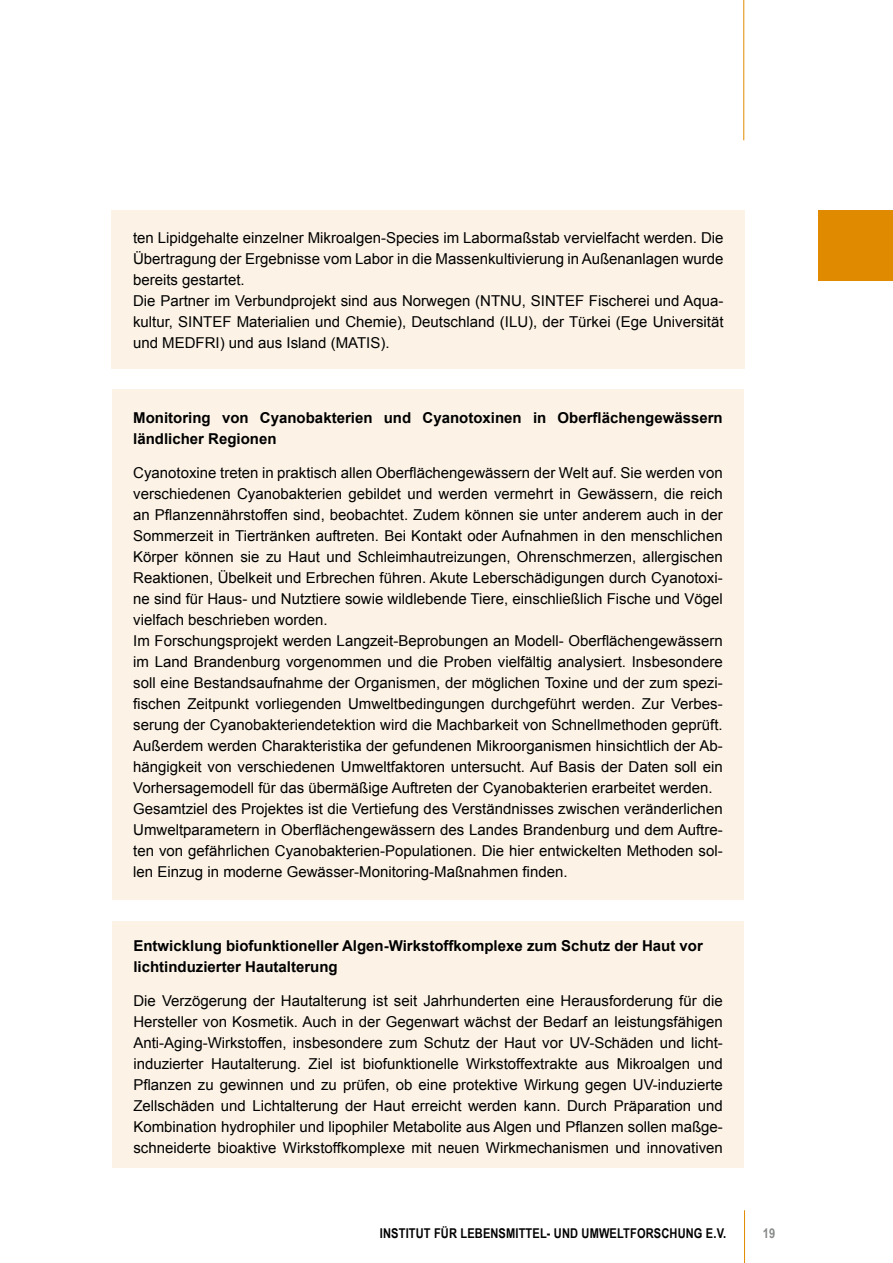
<style>
.page{position:relative;width:893px;height:1263px;background:#fff}
.page>*{position:absolute;margin:0;border:0;box-sizing:border-box;transform-origin:0 0}
.t1{font:15px/21px "Arial";color:#000}
.t2{font:700 15px/21px "Arial";color:#000}
.t3{font:700 13.5px "Arial Narrow";letter-spacing:.01em;color:#000}
.t4{font:700 13.5px "Arial Narrow";color:#878988}
</style>
<div class="page">
<hr style="left:743px;top:0;width:1px;height:140px;background:#e08a00">
<hr style="left:744px;top:1210px;width:1px;height:53px;background:#e08a00">
<div style="left:112px;top:210px;width:633px;height:159px;background:#fcf3e6"></div>
<div style="left:819px;top:210px;width:74px;height:71px;background:#e08a00"></div>
<div style="left:112px;top:390px;width:632px;height:510px;background:#fcf3e6"></div>
<div style="left:112px;top:921px;width:632px;height:247px;background:#fcf3e6"></div>
<p class="t1" style="left:133px;top:227px;width:592px">ten Lipidgehalte einzelner Mikroalgen-Species im Labormaßstab vervielfacht werden. Die Übertragung der Ergebnisse vom Labor in die Massenkultivierung in Außenanlagen wurde bereits gestartet.<br>Die Partner im Verbundprojekt sind aus Norwegen (NTNU, SINTEF Fischerei und Aqua&shy;kultur, SINTEF Materialien und Chemie), Deutschland (ILU), der Türkei (Ege Universität und MEDFRI) und aus Island (MATIS).</p>
<p class="t2" style="left:133px;top:408px;width:591px">Monitoring von Cyanobakterien und Cyanotoxinen in Oberflächengewässern ländlicher Regionen</p>
<p class="t1" style="left:133px;top:463px;width:591px">Cyanotoxine treten in praktisch allen Oberflächengewässern der Welt auf. Sie werden von verschiedenen Cyanobakterien gebildet und werden vermehrt in Gewässern, die reich an Pflanzennährstoffen sind, beobachtet. Zudem können sie unter anderem auch in der Sommerzeit in Tiertränken auftreten. Bei Kontakt oder Aufnahmen in den menschlichen Körper können sie zu Haut und Schleimhautreizungen, Ohrenschmerzen, allergischen Reaktionen, Übelkeit und Erbrechen führen. Akute Leberschädigungen durch Cyanotoxi&shy;ne sind für Haus- und Nutztiere sowie wildlebende Tiere, einschließlich Fische und Vögel vielfach beschrieben worden.<br>Im Forschungsprojekt werden Langzeit-Beprobungen an Modell- Oberflächengewässern im Land Brandenburg vorgenommen und die Proben vielfältig analysiert. Insbesondere soll eine Bestandsaufnahme der Organismen, der möglichen Toxine und der zum spezi&shy;fischen Zeitpunkt vorliegenden Umweltbedingungen durchgeführt werden. Zur Verbes&shy;serung der Cyanobakteriendetektion wird die Machbarkeit von Schnellmethoden geprüft.<br>Außerdem werden Charakteristika der gefundenen Mikroorganismen hinsichtlich der Ab&shy;hängigkeit von verschiedenen Umweltfaktoren untersucht. Auf Basis der Daten soll ein Vorhersagemodell für das übermäßige Auftreten der Cyanobakterien erarbeitet werden.<br>Gesamtziel des Projektes ist die Vertiefung des Verständnisses zwischen veränderlichen Umweltparametern in Oberflächengewässern des Landes Brandenburg und dem Auftre&shy;ten von gefährlichen Cyanobakterien-Populationen. Die hier entwickelten Methoden sol&shy;len Einzug in moderne Gewässer-Monitoring-Maßnahmen finden.</p>
<p class="t2" style="left:133px;top:936px;width:571px">Entwicklung biofunktioneller Algen-Wirkstoffkomplexe zum Schutz der Haut vor lichtinduzierter Hautalterung</p>
<p class="t1" style="left:133px;top:990px;width:591px;text-align:justify">Die Verzögerung der Hautalterung ist seit Jahrhunderten eine Herausforderung für die Hersteller von Kosmetik. Auch in der Gegenwart wächst der Bedarf an leistungsfähigen Anti-Aging-Wirkstoffen, insbesondere zum Schutz der Haut vor UV-Schäden und licht&shy;induzierter Hautalterung. Ziel ist biofunktionelle Wirkstoffextrakte aus Mikroalgen und Pflanzen zu gewinnen und zu prüfen, ob eine protektive Wirkung gegen UV-induzierte Zellschäden und Lichtalterung der Haut erreicht werden kann. Durch Präparation und Kombination hydrophiler und lipophiler Metabolite aus Algen und Pflanzen sollen maßge&shy;schneiderte bioaktive Wirkstoffkomplexe mit neuen Wirkmechanismen und innovativen</p>
<p class="t3" style="left:380px;top:1223px;width:348px">INSTITUT FÜR LEBENSMITTEL- UND UMWELTFORSCHUNG E.V.</p>
<p class="t4" style="left:763px;top:1223px;width:14px">19</p>
</div>
